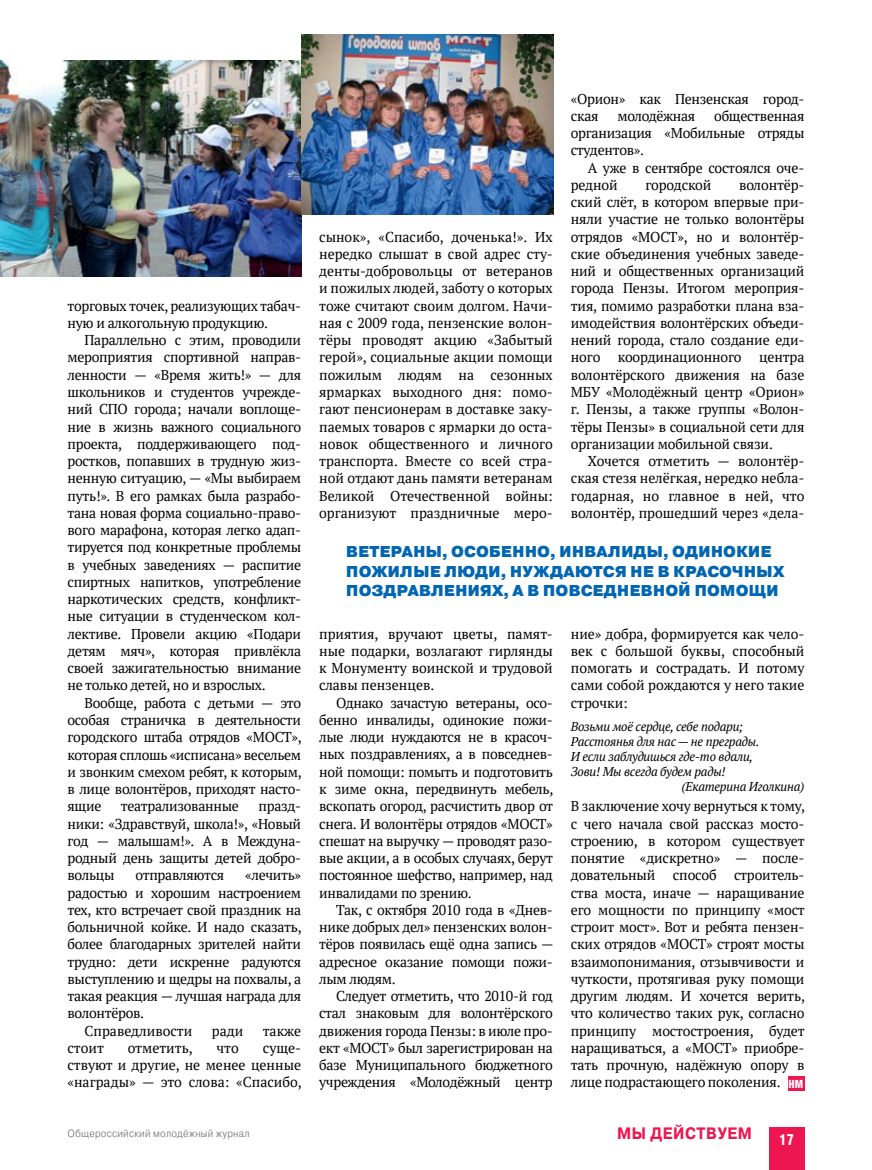
<style>
.page{position:relative;width:872px;height:1170px;background:#fff}
.page>*{position:absolute;margin:0;border:0;box-sizing:border-box;transform-origin:0 0}
.t1{font:700 16.5px "Pragmatica";color:#ed1651;scale:.9 1}
.t2{font:900 15.75px "Pragmatica";color:#0066b3}
.t3{font:900 15.45px "Helios Cond";color:#fff;scale:.9 1}
.t4{font:14.25px/17.2px "PT Serif";letter-spacing:-.02em;color:#000;text-align:justify}
.t5{font:14.25px "PT Serif";color:#000}
.t6{font:italic 12.75px "PT Serif";letter-spacing:-.02em;color:#000}
.t7{font:300 10.5px "Pragmatica";letter-spacing:.025em;color:#6d6e71;scale:.9 1}
.s1{font-family:"Helios Cond";font-weight:900;font-size:11.25px;color:#fff}
</style>
<div class="page">
<div style="left:769px;top:1127px;width:35px;height:42px;background:#ed1651"></div>
<div style="left:787px;top:1076px;width:17px;height:14px;background:#ed1651"></div>
<img style="left:0;top:60px;width:302px;height:216px">
<img style="left:302px;top:34px;width:251px;height:181px">
<p class="t4" style="left:68px;top:297px;width:235px">торговых точек, реализующих табач&shy;ную и алкогольную продукцию.</p>
<p class="t4" style="left:68px;top:331px;width:235px;text-indent:17px">Параллельно с этим, проводили мероприятия спортивной направ&shy;ленности — «Время жить!» — для школьников и студентов учрежде&shy;ний СПО города; начали воплоще&shy;ние в жизнь важного социального проекта, поддерживающего под&shy;ростков, попавших в трудную жиз&shy;ненную ситуацию, — «Мы выбираем путь!». В его рамках была разрабо&shy;тана новая форма социально-право&shy;вого марафона, которая легко адап&shy;тируется под конкретные проблемы в учебных заведениях — распитие спиртных напитков, употребление наркотических средств, конфликт&shy;ные ситуации в студенческом кол&shy;лективе. Провели акцию «Подари детям мяч», которая привлёкла своей зажигательностью внимание не только детей, но и взрослых.</p>
<p class="t4" style="left:68px;top:693px;width:236px;text-indent:17px">Вообще, работа с детьми — это особая страничка в деятельности городского штаба отрядов «МОСТ», которая сплошь «исписана» весельем и звонким смехом ребят, к которым, в лице волонтёров, приходят насто&shy;ящие</p>
<p class="t4" style="left:68px;top:797px;width:235px;text-indent:191px">празд&shy;ники: «Здравствуй, школа!», «Новый год — малышам!». А в Междуна&shy;родный день защиты детей добро&shy;вольцы</p>
<p class="t4" style="left:121px;top:797px;width:120px">театрализованные</p>
<p class="t4" style="left:135px;top:866px;width:90px">отправляются</p>
<p class="t4" style="left:245px;top:866px;width:57px">«лечить»</p>
<p class="t4" style="left:68px;top:883px;width:235px">радостью и хорошим настроением</p>
<p class="t4" style="left:68px;top:900px;width:235px">тех, кто встречает свой праздник на</p>
<p class="t4" style="left:68px;top:918px;width:236px">больничной койке. И надо сказать,</p>
<p class="t4" style="left:68px;top:935px;width:235px">более благодарных зрителей найти</p>
<p class="t4" style="left:68px;top:952px;width:235px">трудно: дети искренне радуются</p>
<p class="t4" style="left:68px;top:969px;width:235px">выступлению и щедры на похвалы, а</p>
<p class="t4" style="left:68px;top:987px;width:235px">такая реакция — лучшая награда для</p>
<p class="t4" style="left:68px;top:1004px;width:78px">волонтёров.</p>
<p class="t5" style="left:85px;top:1021px;width:109px">Справедливости</p>
<p class="t4" style="left:212px;top:1021px;width:33px">ради</p>
<p class="t4" style="left:263px;top:1021px;width:40px">также</p>
<p class="t4" style="left:68px;top:1038px;width:38px">стоит</p>
<p class="t5" style="left:128px;top:1038px;width:67px">отметить,</p>
<p class="t4" style="left:216px;top:1038px;width:24px">что</p>
<p class="t4" style="left:68px;top:1038px;width:236px;text-indent:195px">суще&shy;ствуют и другие, не менее ценные «награды» — это слова: «Спасибо,</p>
<p class="t4" style="left:319px;top:228px;width:235px">сынок», «Спасибо, доченька!». Их нередко слышат в свой адрес сту&shy;денты-добровольцы от ветеранов и пожилых людей, заботу о которых тоже считают своим долгом. Начи&shy;ная с 2009 года, пензенские волон&shy;тёры проводят акцию «Забытый герой», социальные акции помощи пожилым людям на сезонных ярмарках выходного дня: помо&shy;гают пенсионерам в доставке заку&shy;паемых товаров с ярмарки до оста&shy;новок общественного и личного транспорта. Вместе со всей стра&shy;ной отдают дань памяти ветеранам Великой Отечественной войны: организуют праздничные меро-</p>
<p class="t4" style="left:571px;top:90px;width:235px">«Орион» как Пензенская город&shy;ская</p>
<p class="t4" style="left:571px;top:107px;width:235px;text-indent:143px">общественная организация «Мобильные отряды студентов».</p>
<p class="t4" style="left:571px;top:159px;width:235px;text-indent:17px">А уже в сентябре состоялся оче&shy;редной</p>
<p class="t4" style="left:617px;top:107px;width:79px">молодёжная</p>
<p class="t4" style="left:571px;top:176px;width:235px;text-indent:168px">волонтёр&shy;ский слёт, в котором впервые при&shy;няли участие не только волонтёры отрядов «МОСТ», но и волонтёр&shy;ские объединения учебных заведе&shy;ний и общественных организаций города Пензы. Итогом мероприя&shy;тия, помимо разработки плана вза&shy;имодействия волонтёрских объеди&shy;нений города, стало создание еди&shy;ного координационного центра волонтёрского движения на базе МБУ «Молодёжный центр «Орион» г. Пензы, а также группы «Волон&shy;тёры Пензы» в социальной сети для организации мобильной связи.</p>
<p class="t4" style="left:571px;top:452px;width:235px;text-indent:17px">Хочется отметить — волонтёр&shy;ская стезя нелёгкая, нередко небла&shy;годарная, но главное в ней, что волонтёр, прошедший через «дела-</p>
<p class="t4" style="left:645px;top:176px;width:68px">городской</p>
<p class="t2" style="left:346px;top:541px;width:168px">ветеран ы, особенно</p>
<p class="t2" style="left:550px;top:541px;width:23px">, инвалид</p>
<p class="t2" style="left:646px;top:541px;width:40px">ы, одино</p>
<p class="t2" style="left:736px;top:541px;width:24px">кие</p>
<p class="t2" style="left:346px;top:561px;width:27px">пожил</p>
<p class="t2" style="left:413px;top:561px;width:136px">ые люди, нужда</p>
<p class="t2" style="left:575px;top:561px;width:158px">ются не в красочн</p>
<p class="t2" style="left:756px;top:561px;width:27px">ых</p>
<p class="t2" style="left:346px;top:580px;width:75px">поздравлени</p>
<p class="t2" style="left:480px;top:580px;width:126px">ях, а в повседневно</p>
<p class="t2" style="left:678px;top:580px;width:44px">й помо</p>
<p class="t2" style="left:748px;top:580px;width:29px">щи</p>
<p class="t4" style="left:319px;top:624px;width:235px">приятия, вручают цветы, памят&shy;ные подарки, возлагают гирлянды к Монументу воинской и трудовой славы пензенцев.</p>
<p class="t4" style="left:319px;top:693px;width:236px;text-indent:17px">Однако зачастую ветераны, осо&shy;бенно инвалиды, одинокие пожи&shy;лые люди нуждаются не в красоч&shy;ных поздравлениях, а в повседнев&shy;ной помощи: помыть и подготовить к зиме окна, передвинуть мебель, вскопать огород, расчистить двор от снега. И волонтёры отрядов «МОСТ» спешат на выручку — проводят разо&shy;вые акции, а в особых случаях, берут постоянное шефство, например, над инвалидами по зрению.</p>
<p class="t4" style="left:319px;top:900px;width:236px;text-indent:17px">Так, с октября 2010 года в «Днев&shy;нике добрых дел» пензенских волон&shy;тёров появилась ещё одна запись — адресное оказание помощи пожи&shy;лым людям.</p>
<p class="t4" style="left:319px;top:987px;width:235px;text-indent:17px">Следует отметить, что 2010-й год стал знаковым для волонтёрского движения города Пензы: в июле про&shy;ект «МОСТ» был зарегистрирован на базе Муниципального бюджетного учреждения «Молодёжный центр</p>
<p class="t4" style="left:571px;top:624px;width:235px">ние» добра, формируется как чело&shy;век с большой буквы, способный помогать и сострадать. И потому сами собой рождаются у него такие строчки:</p>
<p class="t6" style="left:571px;top:718px;width:174px">Возьми моё сердце, себе подари;</p>
<p class="t6" style="left:571px;top:733px;width:190px">Расстоянья для нас — не преграды.</p>
<p class="t6" style="left:571px;top:748px;width:184px">И если заблудишься где-то вдали,</p>
<p class="t6" style="left:571px;top:763px;width:156px">Зови! Мы всегда будем рады!</p>
<p class="t6" style="left:681px;top:778px;width:124px">(Екатерина Иголкина)</p>
<p class="t4" style="left:571px;top:797px;width:236px">В заключение хочу вернуться к тому, с чего начала свой рассказ мосто&shy;строению, в котором существует понятие «дискретно» — после&shy;довательный способ строитель&shy;ства моста, иначе — наращивание его мощности по принципу «мост строит мост». Вот и ребята пензен&shy;ских отрядов «МОСТ» строят мосты взаимопонимания, отзывчивости и чуткости, протягивая руку помощи другим людям. И хочется верить, что количество таких рук, согласно принципу мостостроения, будет наращиваться, а «МОСТ» приобре&shy;тать прочную, надёжную опору в лице подрастающего поколения. <span class="s1">НМ</span></p>
<p class="t7" style="left:68px;top:1126px;width:204px">Общероссийский молодёжный журнал</p>
<p class="t1" style="left:617px;top:1122px;width:88px">Мы действ</p>
<p class="t1" style="left:717px;top:1122px;width:25px">уем</p>
<p class="t3" style="left:779px;top:1130px;width:17px">17</p>
</div>
